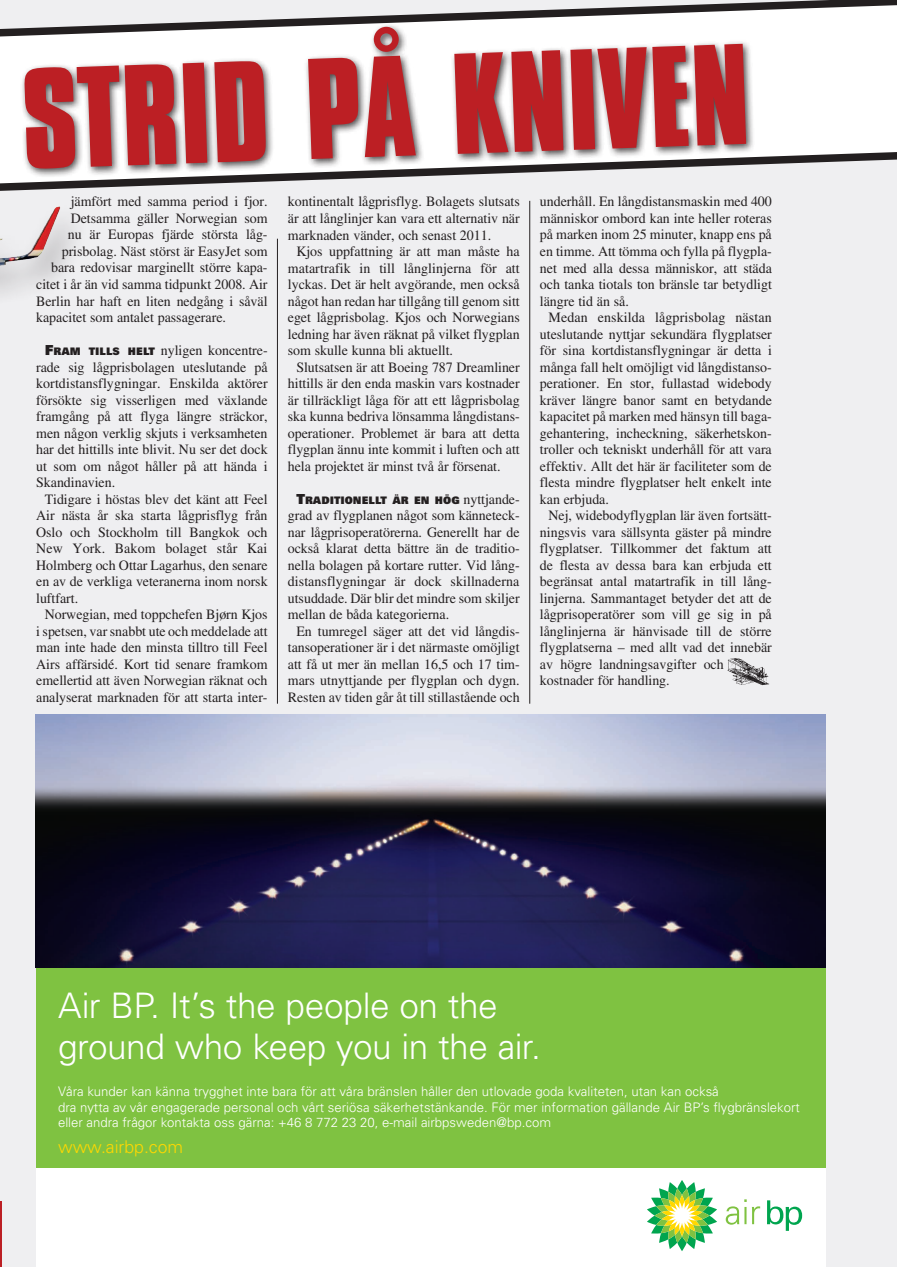
<style>
.page{position:relative;width:897px;height:1267px;background:#fff}
.page>*{position:absolute;margin:0;border:0;box-sizing:border-box;transform-origin:0 0}
.t1{font:150px "Compacta Bold Plain";color:#bc1f24}
.t2{font:300 35.1px/41.1px "Univers";letter-spacing:-.015em;color:#fff}
.t3{font:300 17.55px "Univers";color:#ffd801}
.t4{font:14.25px "Times";letter-spacing:-.005em;color:#231f20}
.t5{font:300 13.2px/15.9px "Univers";color:#fff}
.t6{font:900 10.35px "Zurich BT";color:#231f20}
.s1{font-family:"Zurich BT";font-weight:900;font-size:13.8px}
.s2{font-family:"Zurich BT";font-weight:900;font-size:10.35px}
.s3{font-size:13.8px}
.s4{font-family:"Times";font-weight:400;font-size:14.25px}
</style>
<div class="page">
<div style="left:0;top:0;width:896px;height:1266px;background:#efeff1"></div>
<hr style="left:0;top:1200px;width:2px;height:66px;background:#bc1f24">
<svg style="left:173px;top:0;width:723px;height:227px"></svg>
<div style="left:0;top:23px;width:755px;height:184px;background:#231f20;opacity:.8"></div>
<hr style="left:277px;top:239px;width:1px;height:464px;background:#231f20">
<hr style="left:529px;top:201px;width:1px;height:502px;background:#231f20">
<img style="left:727px;top:658px;width:42px;height:28px">
<div style="left:0;top:91px;width:86px;height:288px;background:#231f20;opacity:.49"></div>
<img style="left:0;top:76px;width:76px;height:295px">
<div style="left:36px;top:1158px;width:789px;height:108px;background:#fff"></div>
<svg style="left:647px;top:1180px;width:70px;height:71px"></svg>
<svg style="left:767px;top:1200px;width:35px;height:30px"></svg>
<svg style="left:725px;top:1199px;width:35px;height:25px"></svg>
<div style="left:36px;top:967px;width:789px;height:200px;background:#7fc241"></div>
<img style="left:36px;top:714px;width:789px;height:253px">
<h1 class="t1" style="left:19px;top:30px;width:729px;rotate:-2deg">STRID PÅ KNIVEN</h1>
<p class="t4" style="left:71px;top:194px;width:198px">jämfört med samma period i fjor.</p>
<p class="t4" style="left:71px;top:210px;width:198px">Detsamma gäller Norwegian som</p>
<p class="t4" style="left:68px;top:227px;width:201px">nu är Europas fjärde största låg-</p>
<p class="t4" style="left:62px;top:243px;width:207px">prisbolag. Näst störst är EasyJet som</p>
<p class="t4" style="left:51px;top:260px;width:218px">bara redovisar marginellt större kapa-</p>
<p class="t4" style="left:36px;top:276px;width:233px">citet i år än vid samma tidpunkt 2008. Air</p>
<p class="t4" style="left:36px;top:293px;width:233px">Berlin har haft en liten nedgång i såväl</p>
<p class="t4" style="left:36px;top:309px;width:191px">kapacitet som antalet passagerare.</p>
<p class="t4" style="left:45px;top:342px;width:224px"><span class="s1">F</span><span class="s2">RAM TILLS HELT</span> nyligen koncentre-</p>
<p class="t4" style="left:36px;top:359px;width:233px">rade sig lågprisbolagen uteslutande på</p>
<p class="t4" style="left:36px;top:375px;width:233px">kortdistansflygningar. Enskilda aktörer</p>
<p class="t4" style="left:36px;top:392px;width:233px">försökte sig visserligen med växlande</p>
<p class="t4" style="left:36px;top:408px;width:233px">framgång på att flyga längre sträckor,</p>
<p class="t4" style="left:36px;top:425px;width:233px">men någon verklig skjuts i verksamheten</p>
<p class="t4" style="left:36px;top:441px;width:233px">har det hittills inte blivit. Nu ser det dock</p>
<p class="t4" style="left:36px;top:458px;width:233px">ut som om något håller på att hända i</p>
<p class="t4" style="left:36px;top:474px;width:81px">Skandinavien.</p>
<p class="t4" style="left:45px;top:491px;width:224px">Tidigare i höstas blev det känt att Feel</p>
<p class="t4" style="left:36px;top:507px;width:233px">Air nästa år ska starta lågprisflyg från</p>
<p class="t4" style="left:36px;top:524px;width:233px">Oslo och Stockholm till Bangkok och</p>
<p class="t4" style="left:36px;top:540px;width:233px">New York. Bakom bolaget står Kai</p>
<p class="t4" style="left:36px;top:557px;width:233px">Holmberg och Ottar Lagarhus, den senare</p>
<p class="t4" style="left:36px;top:573px;width:233px">en av de verkliga veteranerna inom norsk</p>
<p class="t4" style="left:36px;top:590px;width:43px">luftfart.</p>
<p class="t4" style="left:45px;top:606px;width:224px">Norwegian, med toppchefen Bjørn Kjos</p>
<p class="t4" style="left:36px;top:623px;width:233px">i spetsen, var snabbt ute och meddelade att</p>
<p class="t4" style="left:36px;top:639px;width:233px">man inte hade den minsta tilltro till Feel</p>
<p class="t4" style="left:36px;top:656px;width:233px">Airs affärsidé. Kort tid senare framkom</p>
<p class="t4" style="left:36px;top:672px;width:233px">emellertid att även Norwegian räknat och</p>
<p class="t4" style="left:36px;top:689px;width:233px">analyserat marknaden för att starta inter-</p>
<p class="t4" style="left:540px;top:194px;width:233px">underhåll. En långdistansmaskin med 400</p>
<p class="t4" style="left:540px;top:210px;width:233px">människor ombord kan inte heller roteras</p>
<p class="t4" style="left:540px;top:227px;width:233px">på marken inom 25 minuter, knapp ens på</p>
<p class="t4" style="left:540px;top:243px;width:233px">en timme. Att tömma och fylla på flygpla-</p>
<p class="t4" style="left:540px;top:260px;width:233px">net med alla dessa människor, att städa</p>
<p class="t4" style="left:540px;top:276px;width:233px">och tanka tiotals ton bränsle tar betydligt</p>
<p class="t4" style="left:540px;top:293px;width:90px">längre tid än så.</p>
<p class="t4" style="left:548px;top:309px;width:225px">Medan enskilda lågprisbolag nästan</p>
<p class="t4" style="left:540px;top:326px;width:233px">uteslutande nyttjar sekundära flygplatser</p>
<p class="t4" style="left:540px;top:342px;width:233px">för sina kortdistansflygningar är detta i</p>
<p class="t4" style="left:540px;top:359px;width:233px">många fall helt omöjligt vid långdistanso-</p>
<p class="t4" style="left:540px;top:375px;width:233px">perationer. En stor, fullastad widebody</p>
<p class="t4" style="left:540px;top:392px;width:233px">kräver längre banor samt en betydande</p>
<p class="t4" style="left:540px;top:408px;width:233px">kapacitet på marken med hänsyn till baga-</p>
<p class="t4" style="left:540px;top:425px;width:233px">gehantering, incheckning, säkerhetskon-</p>
<p class="t4" style="left:540px;top:441px;width:233px">troller och tekniskt underhåll för att vara</p>
<p class="t4" style="left:540px;top:458px;width:233px">effektiv. Allt det här är faciliteter som de</p>
<p class="t4" style="left:540px;top:474px;width:233px">flesta mindre flygplatser helt enkelt inte</p>
<p class="t4" style="left:540px;top:491px;width:70px">kan erbjuda.</p>
<p class="t4" style="left:548px;top:507px;width:225px">Nej, widebodyflygplan lär även fortsätt-</p>
<p class="t4" style="left:540px;top:524px;width:233px">ningsvis vara sällsynta gäster på mindre</p>
<p class="t4" style="left:540px;top:540px;width:233px">flygplatser. Tillkommer det faktum att</p>
<p class="t4" style="left:540px;top:557px;width:233px">de flesta av dessa bara kan erbjuda ett</p>
<p class="t4" style="left:540px;top:573px;width:233px">begränsat antal matartrafik in till lång-</p>
<p class="t4" style="left:540px;top:590px;width:233px">linjerna. Sammantaget betyder det att de</p>
<p class="t4" style="left:540px;top:606px;width:233px">lågprisoperatörer som vill ge sig in på</p>
<p class="t4" style="left:540px;top:623px;width:233px">långlinjerna är hänvisade till de större</p>
<p class="t4" style="left:540px;top:639px;width:233px">flygplatserna – med allt vad det innebär</p>
<p class="t4" style="left:540px;top:656px;width:185px">av högre landningsavgifter och</p>
<p class="t4" style="left:540px;top:672px;width:131px">kostnader för handling.</p>
<p class="t4" style="left:288px;top:194px;width:233px">kontinentalt lågprisflyg. Bolagets slutsats</p>
<p class="t4" style="left:288px;top:210px;width:233px">är att långlinjer kan vara ett alternativ när</p>
<p class="t4" style="left:288px;top:227px;width:205px">marknaden vänder, och senast 2011.</p>
<p class="t4" style="left:296px;top:243px;width:225px">Kjos uppfattning är att man måste ha</p>
<p class="t4" style="left:288px;top:260px;width:233px">matartrafik in till långlinjerna för att</p>
<p class="t4" style="left:288px;top:276px;width:233px">lyckas. Det är helt avgörande, men också</p>
<p class="t4" style="left:288px;top:293px;width:233px">något han redan har tillgång till genom sitt</p>
<p class="t4" style="left:288px;top:309px;width:233px">eget lågprisbolag. Kjos och Norwegians</p>
<p class="t4" style="left:288px;top:326px;width:233px">ledning har även räknat på vilket flygplan</p>
<p class="t4" style="left:288px;top:342px;width:167px">som skulle kunna bli aktuellt.</p>
<p class="t4" style="left:296px;top:359px;width:225px">Slutsatsen är att Boeing 787 Dreamliner</p>
<p class="t4" style="left:288px;top:375px;width:233px">hittills är den enda maskin vars kostnader</p>
<p class="t4" style="left:288px;top:392px;width:233px">är tillräckligt låga för att ett lågprisbolag</p>
<p class="t4" style="left:288px;top:408px;width:233px">ska kunna bedriva lönsamma långdistans-</p>
<p class="t4" style="left:288px;top:425px;width:233px">operationer. Problemet är bara att detta</p>
<p class="t4" style="left:288px;top:441px;width:233px">flygplan ännu inte kommit i luften och att</p>
<p class="t4" style="left:288px;top:458px;width:214px">hela projektet är minst två år försenat.</p>
<p class="t6" style="left:296px;top:493px;width:225px"><span class="s3">T</span>RADITIONELLT ÄR EN HÖG <span class="s4">nyttjande-</span></p>
<p class="t4" style="left:288px;top:507px;width:233px">grad av flygplanen något som känneteck-</p>
<p class="t4" style="left:288px;top:524px;width:233px">nar lågprisoperatörerna. Generellt har de</p>
<p class="t4" style="left:288px;top:540px;width:233px">också klarat detta bättre än de traditio-</p>
<p class="t4" style="left:288px;top:557px;width:233px">nella bolagen på kortare rutter. Vid lång-</p>
<p class="t4" style="left:288px;top:573px;width:233px">distansflygningar är dock skillnaderna</p>
<p class="t4" style="left:288px;top:590px;width:233px">utsuddade. Där blir det mindre som skiljer</p>
<p class="t4" style="left:288px;top:606px;width:163px">mellan de båda kategorierna.</p>
<p class="t4" style="left:296px;top:623px;width:225px">En tumregel säger att det vid långdis-</p>
<p class="t4" style="left:288px;top:639px;width:233px">tansoperationer är i det närmaste omöjligt</p>
<p class="t4" style="left:288px;top:656px;width:233px">att få ut mer än mellan 16,5 och 17 tim-</p>
<p class="t4" style="left:288px;top:672px;width:233px">mars utnyttjande per flygplan och dygn.</p>
<p class="t4" style="left:288px;top:689px;width:233px">Resten av tiden går åt till stillastående och</p>
<h2 class="t2" style="left:58px;top:984px;width:484px">Air BP. It’s the people on the ground who keep you in the air.</h2>
<p class="t5" style="left:58px;top:1082px;width:743px">Våra kunder kan känna trygghet inte bara för att våra bränslen håller den utlovade goda kvaliteten, utan kan också<br>dra nytta av vår engagerade personal och vårt seriösa säkerhetstänkande. För mer information gällande Air BP’s flygbränslekort eller andra frågor kontakta oss gärna: +46 8 772 23 20, e-mail airbpsweden@bp.com</p>
<p class="t3" style="left:58px;top:1135px;width:127px">www.airbp.com</p>
</div>
